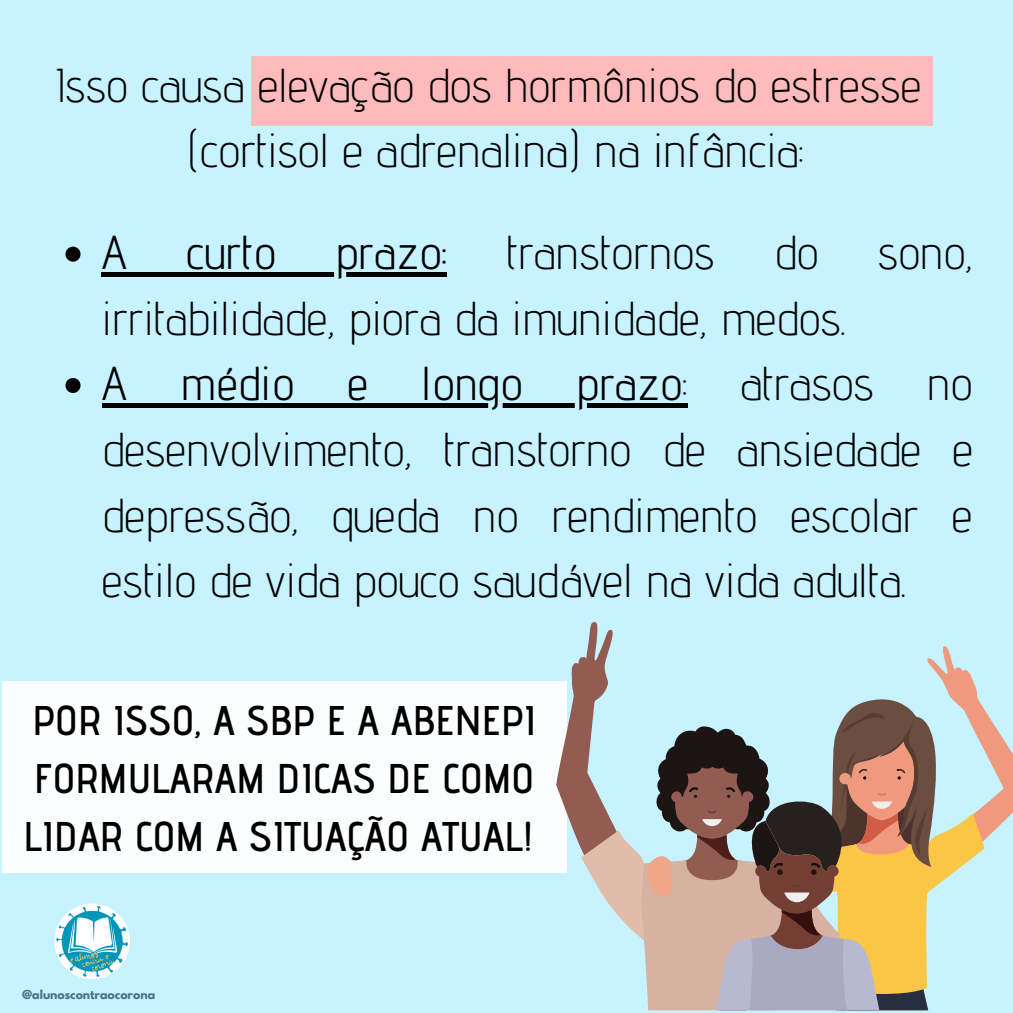
<style>
.page{position:relative;width:1013px;height:1013px;background:#fff}
.page>*{position:absolute;margin:0;border:0;box-sizing:border-box;transform-origin:0 0}
.t1{font:300 47.5px/65.6px "Advent Pro";color:#000;text-align:center}
.t2{font:47.5px "Advent Pro";color:#000}
.t3{font:600 41.5px/58px "Advent Pro";color:#000;text-align:justify}
.t4{font:700 11px "League Spartan";color:#467384}
.s1{font-weight:400}
</style>
<div class="page">
<div style="left:0;top:0;width:1012px;height:1012px;background:#c6f3ff"></div>
<div style="left:251px;top:57px;width:682px;height:69px;background:#fbb"></div>
<img style="left:2px;top:872px;width:223px;height:107px">
<div style="left:2px;top:681px;width:564px;height:191px;background:#fcfdfe"></div>
<svg style="left:65px;top:247px;width:15px;height:15px"></svg>
<div style="left:102px;top:272px;width:345px;height:5px;background:#000"></div>
<svg style="left:65px;top:378px;width:15px;height:15px"></svg>
<div style="left:102px;top:403px;width:580px;height:5px;background:#000"></div>
<svg style="left:682px;top:403px;width:5px;height:5px"></svg>
<svg style="left:555px;top:622px;width:457px;height:388px"></svg>
<p class="t1" style="left:56px;top:51px;width:866px">Isso causa elevação dos hormônios do estresse (cortisol e adrenalina) na infância:</p>
<p class="t2" style="left:102px;top:223px;width:346px">A curto prazo:</p>
<p class="t1" style="left:506px;top:219px;width:210px">transtornos</p>
<p class="t1" style="left:774px;top:219px;width:46px">do</p>
<p class="t1" style="left:877px;top:219px;width:97px">sono,</p>
<p class="t1" style="left:102px;top:284px;width:872px;text-align:left">irritabilidade, piora da imunidade, medos.<br><span class="s1">A médio e longo prazo</span>: atrasos no desenvolvimento, transtorno de ansiedade e depressão, queda no rendimento escolar e estilo de vida pouco saudável na vida adulta.</p>
<p class="t3" style="left:24px;top:690px;width:514px">POR ISSO, A SBP E A ABENEPI FORMULARAM DICAS DE COMO LIDAR COM A SITUAÇÃO ATUAL!</p>
<p class="t4" style="left:22px;top:989px;width:135px">@alunoscontraocorona</p>
</div>
